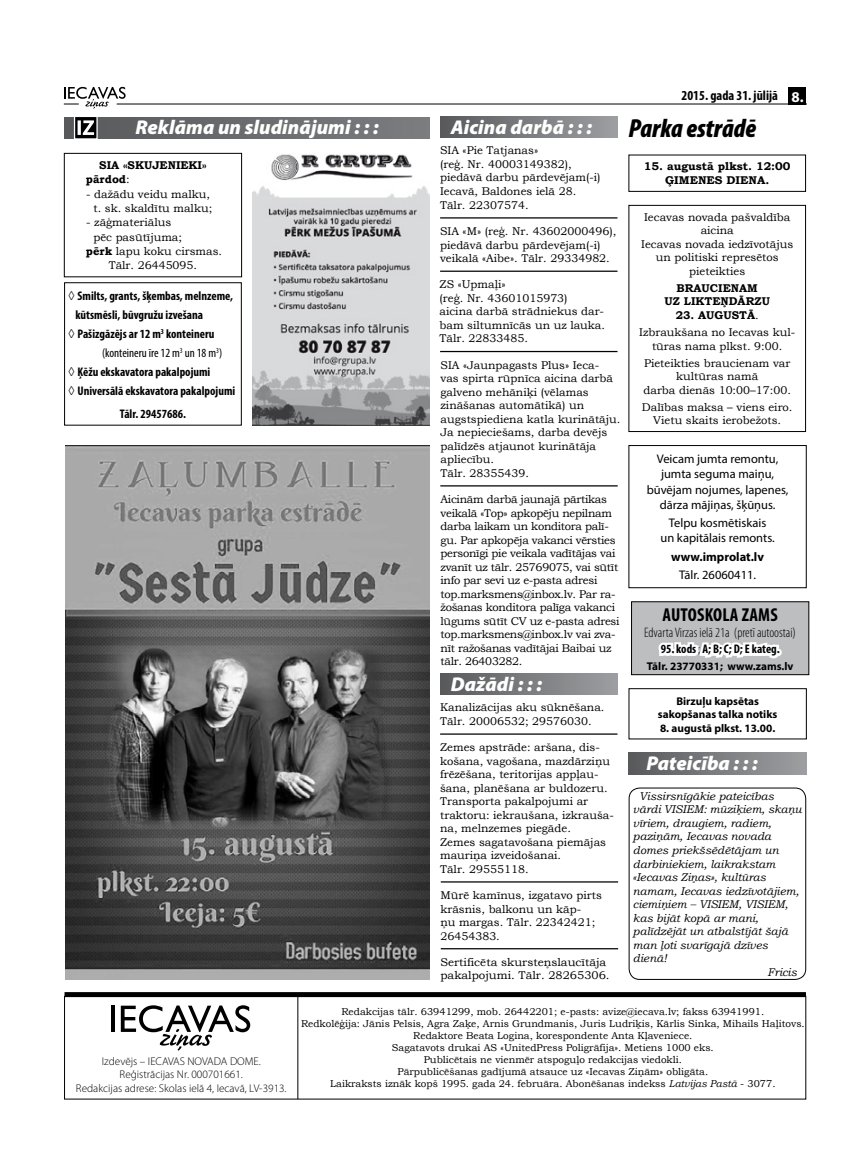
<style>
.page{position:relative;width:851px;height:1170px;background:#fff}
.page>*{position:absolute;margin:0;border:0;box-sizing:border-box;transform-origin:0 0}
.t1{font:italic 900 condensed 26.25px "Myriad Pro";color:#000}
.t2{font:italic 900 20px "Myriad Pro";color:#fff}
.t3{font:700 condensed 18.75px "Myriad Pro";letter-spacing:.01em;color:#000}
.t4{font:300 condensed 13.75px "Myriad Pro";color:#000}
.t5{font:700 condensed 13.75px "Myriad Pro";color:#000}
.t6{font:700 condensed 12.5px "Myriad Pro";color:#000}
.t7{font:12.5px/15px "Myriad Pro";color:#000;text-align:center}
.t8{font:condensed 12.5px "Myriad Pro";color:#000}
.t9{font:700 12.5px "Myriad Pro";color:#000}
.t10{font:11.25px/13.5px "Bookman Old Style";color:#000}
.t11{font:11.25px/13.5px "Bookman Old Style";letter-spacing:-.025em;color:#000}
.t12{font:italic 11.25px "Bookman Old Style";color:#000}
.t13{font:300 11.25px/13.5px "Myriad Pro";color:#000;text-align:center}
.t14{font:700 11.25px/13.5px "Bookman Old Style";color:#000}
.t15{font:700 11.25px/13.5px "Myriad Pro";color:#000;text-align:center}
.t16{font:10px/12px "Bookman Old Style";color:#000;text-align:center}
.s1{font-weight:400}
.s2{font-weight:700}
.s3{font-family:"Bookman Old Style";font-weight:400;font-stretch:normal}
.s4{font-stretch:normal;font-size:15px;color:#fff}
.s5{font-weight:300}
.s6{font-style:italic}
</style>
<div class="page">
<hr style="left:117px;top:104px;width:689px;height:1px;background:#000">
<svg style="left:64px;top:87px;width:62px;height:22px"></svg>
<div style="left:788px;top:87px;width:18px;height:18px;background:#000"></div>
<hr style="left:297px;top:996px;width:1px;height:102px;background:#000">
<hr style="left:111px;top:1005px;width:4px;height:26px;background:#000">
<svg style="left:121px;top:1005px;width:129px;height:45px"></svg>
<div style="left:64px;top:992px;width:741px;height:5px;background:#000"></div>
<div style="left:64px;top:117px;width:366px;height:21px;background:linear-gradient(to right,#58595c,#7b7d7f)"></div>
<svg style="left:73px;top:117px;width:25px;height:22px"></svg>
<div style="left:440px;top:117px;width:177px;height:21px;background:linear-gradient(to right,#595a5c,#9c9fa1)"></div>
<hr style="left:440px;top:217px;width:177px;height:1px;background:#000">
<div style="left:628px;top:752px;width:177px;height:22px;background:linear-gradient(to right,#595a5c,#9c9ea1)"></div>
<div style="left:628px;top:787px;width:177px;height:192px;border:1px solid #000;border-radius:11px"></div>
<div style="left:631px;top:601px;width:177px;height:73px;background:#bcbec0"></div>
<svg style="left:656px;top:588px;width:127px;height:102px"></svg>
<div style="left:774px;top:648px;width:7px;height:8px;border:5px solid #fff;border-radius:50%"></div>
<div style="left:631px;top:601px;width:178px;height:74px;border:1px solid #000"></div>
<hr style="left:440px;top:351px;width:177px;height:1px;background:#000">
<hr style="left:440px;top:485px;width:177px;height:1px;background:#000">
<div style="left:64px;top:153px;width:178px;height:124px;border:1px solid #000"></div>
<img style="left:252px;top:154px;width:178px;height:271px">
<hr style="left:440px;top:733px;width:177px;height:1px;background:#000">
<hr style="left:440px;top:881px;width:178px;height:1px;background:#000">
<hr style="left:440px;top:948px;width:178px;height:1px;background:#000">
<div style="left:440px;top:673px;width:177px;height:21px;background:linear-gradient(to right,#595a5c,#9c9fa1)"></div>
<div style="left:628px;top:205px;width:177px;height:227px;border:1px solid #000"></div>
<hr style="left:440px;top:270px;width:177px;height:2px;background:#000">
<div style="left:628px;top:155px;width:177px;height:37px;border:1px solid #000"></div>
<img style="left:65px;top:445px;width:364px;height:534px">
<div style="left:628px;top:445px;width:178px;height:143px;border:1px solid #000"></div>
<h2 class="t2" style="left:135px;top:116px;width:245px">Reklāma un sludinājumi : : :</h2>
<h2 class="t2" style="left:450px;top:116px;width:143px">Aicina darbā : : :</h2>
<p class="t14" style="left:86px;top:158px;width:122px;line-height:14.4px;text-indent:13px">SIA «SKUJENIEKI»<br>PĀRDOD<span class="s1">:</span></p>
<p class="t10" style="left:86px;top:186px;width:127px;line-height:14.4px;text-align:right">- dažādu veidu malku, t. sk. skaldītu malku;</p>
<p class="t10" style="left:86px;top:216px;width:87px">- zāģmateriālus</p>
<p class="t10" style="left:93px;top:230px;width:90px">pēc pasūtījuma;</p>
<p class="t10" style="left:86px;top:244px;width:138px"><span class="s2">PĒRK</span> lapu koku cirsmas.</p>
<p class="t10" style="left:109px;top:259px;width:90px">Tālr. 26445095.</p>
<p class="t6" style="left:68px;top:287px;width:166px"><span class="s3">◊</span> Smilts, grants, šķembas, melnzeme,</p>
<p class="t6" style="left:75px;top:306px;width:129px">kūtsmēsli, būvgružu izvešana</p>
<p class="t6" style="left:68px;top:326px;width:147px"><span class="s3">◊</span> Pašizgāzējs ar 12 m<sup>3</sup> konteineru</p>
<p class="t8" style="left:102px;top:345px;width:122px">(konteineru īre 12 m<sup>3</sup> un 18 m<sup>3</sup>)</p>
<p class="t6" style="left:68px;top:364px;width:143px"><span class="s3">◊</span> Ķēžu ekskavatora pakalpojumi</p>
<p class="t6" style="left:68px;top:383px;width:168px"><span class="s3">◊</span> Universālā ekskavatora pakalpojumi</p>
<p class="t6" style="left:120px;top:406px;width:68px">Tālr. 29457686.</p>
<p class="t10" style="left:440px;top:144px;width:162px">SIA «Pie Tatjanas»<br>(reģ. Nr. 40003149382), piedāvā darbu pārdevējam(-i)<br>Iecavā, Baldones ielā 28.<br>Tālr. 22307574.</p>
<p class="t10" style="left:440px;top:224px;width:178px">SIA «M» (reģ. Nr. 43602000496), piedāvā darbu pārdevējam(-i) veikalā «Aibe». Tālr. 29334982.</p>
<p class="t10" style="left:439px;top:278px;width:167px">ZS «Upmaļi»<br>(reģ. Nr. 43601015973)<br>aicina darbā strādniekus dar&shy;bam siltumnīcās un uz lauka.<br>Tālr. 22833485.</p>
<p class="t10" style="left:440px;top:358px;width:181px">SIA «Jaunpagasts Plus» Ieca-<br>vas spirta rūpnīca aicina darbā galveno mehāniķi (vēlamas zināšanas automātikā) un augstspiediena katla kurinātāju.<br>Ja nepieciešams, darba devējs palīdzēs atjaunot kurinātāja apliecību.<br>Tālr. 28355439.</p>
<p class="t11" style="left:440px;top:492px;width:180px">Aicinām darbā jaunajā pārtikas veikalā «Top» apkopēju nepilnam darba laikam un konditora palī&shy;gu. Par apkopēja vakanci vērsties personīgi pie veikala vadītājas vai zvanīt uz tālr. 25769075, vai sūtīt info par sevi uz e-pasta adresi top.marksmens@inbox.lv. Par ra&shy;žošanas konditora palīga vakanci lūgums sūtīt CV uz e-pasta adresi top.marksmens@inbox.lv vai zva&shy;nīt ražošanas vadītājai Baibai uz tālr. 26403282.</p>
<h2 class="t2" style="left:450px;top:672px;width:93px">Dažādi : : :</h2>
<p class="t10" style="left:440px;top:700px;width:166px">Kanalizācijas aku sūknēšana.<br>Tālr. 20006532; 29576030.</p>
<p class="t10" style="left:440px;top:740px;width:175px">Zemes apstrāde: aršana, dis&shy;košana, vagošana, mazdārziņu frēzēšana, teritorijas appļau&shy;šana, planēšana ar buldozeru.<br>Transporta pakalpojumi ar traktoru: iekraušana, izkrauša&shy;na, melnzemes piegāde.<br>Zemes sagatavošana piemājas mauriņa izveidošanai.<br>Tālr. 29555118.</p>
<p class="t10" style="left:440px;top:888px;width:163px">Mūrē kamīnus, izgatavo pirts krāsnis, balkonu un kāp-<br>ņu margas. Tālr. 22342421;<br>26454383.</p>
<p class="t10" style="left:440px;top:955px;width:171px">Sertificēta skursteņslaucītāja pakalpojumi. Tālr. 28265306.</p>
<p class="t5" style="left:681px;top:87px;width:123px">2015. gada 31. jūlijā <span class="s4">8.</span></p>
<h1 class="t1" style="left:628px;top:114px;width:129px">Parka estrādē</h1>
<p class="t14" style="left:665px;top:160px;width:127px;text-indent:-21px">15. AUGUSTĀ PLKST. 12:00<br>ĢIMENES</p>
<p class="t14" style="left:726px;top:173px;width:9px">DIENA</p>
<p class="t14" style="left:765px;top:173px;width:5px">.</p>
<p class="t10" style="left:641px;top:210px;width:153px;text-align:center">Iecavas novada pašvaldība aicina<br>Iecavas novada iedzīvotājus un politiski represētos pieteikties</p>
<p class="t14" style="left:664px;top:281px;width:35px;text-align:center">BRAUCIENAM<br>UZ LIKTE</p>
<p class="t14" style="left:720px;top:295px;width:18px">ŅDĀRZU</p>
<p class="t14" style="left:675px;top:308px;width:32px">23. AUGUSTĀ</p>
<p class="t10" style="left:639px;top:306px;width:157px;line-height:17px;text-indent:116px">.<br>Izbraukšana no Iecavas kul-</p>
<p class="t10" style="left:644px;top:337px;width:148px;line-height:17px;text-align:center">tūras nama plkst. 9:00.<br>Pieteikties braucienam var</p>
<p class="t10" style="left:643px;top:369px;width:149px;text-align:center">kultūras namā<br>darba dienās 10:00–17:00.</p>
<p class="t10" style="left:641px;top:400px;width:152px;text-align:center">Dalības maksa – viens eiro.<br>Vietu skaits ierobežots.</p>
<p class="t7" style="left:646px;top:451px;width:143px">Veicam jumta remontu, jumta seguma maiņu, būvējam nojumes, lapenes, dārza mājiņas, šķūņus.</p>
<p class="t7" style="left:660px;top:515px;width:116px">Telpu kosmētiskais un kapitālais remonts.</p>
<p class="t9" style="left:671px;top:548px;width:94px">www.improlat.lv</p>
<p class="t7" style="left:679px;top:567px;width:78px">Tālr. 26060411.</p>
<h3 class="t3" style="left:662px;top:603px;width:117px">AUTOSKOLA ZAMS</h3>
<p class="t4" style="left:644px;top:625px;width:153px">Edvarta Virzas ielā 21a (pretī autoostai)</p>
<p class="t6" style="left:660px;top:641px;width:120px">95. kods <span class="s5">;</span> A; B; C; D; E kateg.</p>
<p class="t15" style="left:646px;top:658px;width:148px">Tālr. 23770331; www.zams.lv</p>
<p class="t15" style="left:658px;top:693px;width:121px">Birzuļu kapsētas sakopšanas talka notiks</p>
<p class="t15" style="left:660px;top:720px;width:117px">8. augustā plkst. 13.00.</p>
<h2 class="t2" style="left:646px;top:751px;width:113px">Pateicība : : :</h2>
<p class="t12" style="left:639px;top:788px;width:136px">Vissirsnīgākie pateicības</p>
<p class="t12" style="left:633px;top:802px;width:170px">vārdi VISIEM: mūziķiem, skaņu</p>
<p class="t12" style="left:633px;top:815px;width:140px">vīriem, draugiem, radiem,</p>
<p class="t12" style="left:633px;top:829px;width:140px">paziņām, Iecavas novada</p>
<p class="t12" style="left:633px;top:842px;width:147px">domes priekšsēdētājam un</p>
<p class="t12" style="left:633px;top:856px;width:144px">darbiniekiem, laikrakstam</p>
<p class="t12" style="left:633px;top:869px;width:134px">«Iecavas Ziņas», kultūras</p>
<p class="t12" style="left:633px;top:883px;width:168px">namam, Iecavas iedzīvotājiem,</p>
<p class="t12" style="left:633px;top:896px;width:157px">ciemiņiem – VISIEM, VISIEM,</p>
<p class="t12" style="left:633px;top:910px;width:127px">kas bijāt kopā ar mani,</p>
<p class="t12" style="left:633px;top:923px;width:157px">palīdzējāt un atbalstījāt šajā</p>
<p class="t12" style="left:633px;top:937px;width:136px">man ļoti svarīgajā dzīves</p>
<p class="t12" style="left:633px;top:950px;width:35px">dienā!</p>
<p class="t12" style="left:767px;top:964px;width:31px">Fricis</p>
<p class="t13" style="left:76px;top:1054px;width:212px">Izdevējs – IECAVAS NOVADA DOME.<br>Reģistrācijas Nr. 000701661.<br>Redakcijas adrese: Skolas ielā 4, Iecavā, LV-3913.</p>
<p class="t16" style="left:301px;top:1005px;width:505px">Redakcijas tālr. 63941299, mob. 26442201; e-pasts: avize@iecava.lv; fakss 63941991.<br>Redkolēģija: Jānis Pelsis, Agra Zaķe, Arnis Grundmanis, Juris Ludriķis, Kārlis Sinka, Mihails Haļitovs.<br>Redaktore Beata Logina, korespondente Anta Kļaveniece.<br>Sagatavots drukai AS «UnitedPress Poligrāfija». Metiens 1000 eks.<br>Publicētais ne vienmēr atspoguļo redakcijas viedokli.<br>Pārpublicēšanas gadījumā atsauce uz «Iecavas Ziņām» obligāta.<br>Laikraksts iznāk kopš 1995. gada 24. februāra. Abonēšanas indekss <span class="s6">Latvijas Pastā</span> - 3077.</p>
</div>
